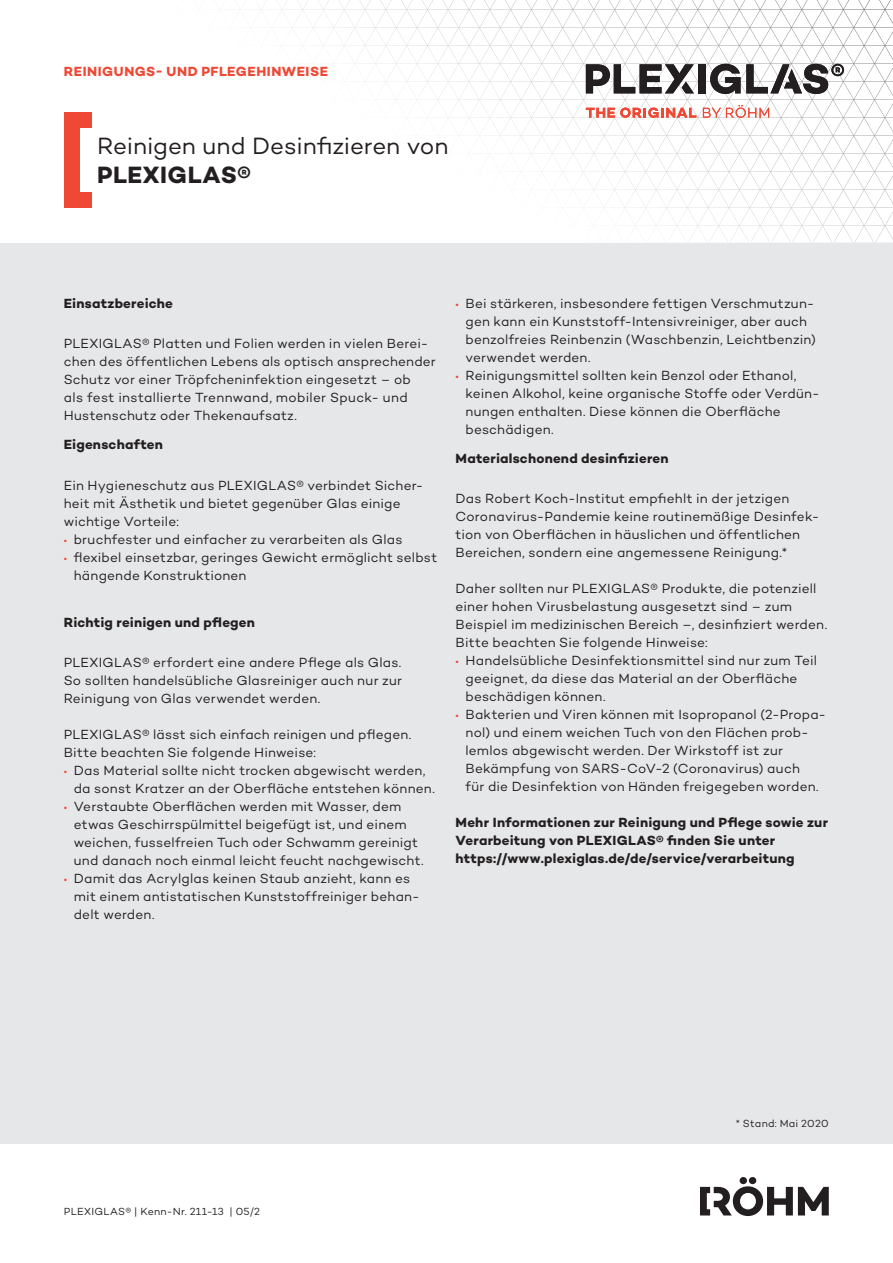
<style>
.page{position:relative;width:893px;height:1263px;background:#fff}
.page>*{position:absolute;margin:0;border:0;box-sizing:border-box;transform-origin:0 0}
.t1{font:24px "Campton";letter-spacing:-.005em;color:#231f20}
.t2{font:700 24px "Campton";letter-spacing:.025em;color:#231f20}
.t3{font:13.5px/18px "Campton";letter-spacing:.015em;color:#231f20}
.t4{font:700 13.5px/18px "Campton";letter-spacing:.015em;color:#231f20}
.t5{font:700 13.5px "Campton";letter-spacing:.04em;color:#ef4835}
.t6{font:10.5px "Campton";letter-spacing:.03em;color:#231f20}
.s1{font-size:10.5px;color:#ef4835}
</style>
<div class="page">
<svg style="left:64px;top:0;width:829px;height:243px"></svg>
<div style="left:0;top:244px;width:893px;height:900px;background:#e6e7e9"></div>
<div style="left:749px;top:1177px;width:7px;height:7px;background:#231f20;border-radius:50%"></div>
<div style="left:740px;top:1177px;width:7px;height:7px;background:#231f20;border-radius:50%"></div>
<svg style="left:700px;top:1186px;width:129px;height:30px"></svg>
<p class="t5" style="left:64px;top:62px;width:266px">REINIGUNGS- UND PFLEGEHINWEISE</p>
<h1 class="t1" style="left:97px;top:131px;width:353px">Reinigen und Desinfizieren von</h1>
<h1 class="t2" style="left:97px;top:159px;width:155px">PLEXIGLAS®</h1>
<p class="t4" style="left:64px;top:294px;width:111px">Einsatzbereiche</p>
<p class="t3" style="left:64px;top:334px;width:373px">PLEXIGLAS® Platten und Folien werden in vielen Berei&shy;chen des öffentlichen Lebens als optisch ansprechender Schutz vor einer Tröpfcheninfektion eingesetzt – ob<br>als fest installierte Trennwand, mobiler Spuck- und Hustenschutz oder Thekenaufsatz.</p>
<p class="t4" style="left:64px;top:435px;width:101px">Eigenschaften</p>
<p class="t3" style="left:64px;top:476px;width:361px">Ein Hygieneschutz aus PLEXIGLAS® verbindet Sicher&shy;heit mit Ästhetik und bietet gegenüber Glas einige wichtige Vorteile:</p>
<p class="t3" style="left:64px;top:530px;width:340px"><span class="s1">•</span> bruchfester und einfacher zu verarbeiten als Glas</p>
<p class="t3" style="left:74px;top:548px;width:365px;text-indent:-10px"><span class="s1">•</span> flexibel einsetzbar, geringes Gewicht ermöglicht selbst hängende Konstruktionen</p>
<p class="t4" style="left:64px;top:613px;width:193px">Richtig reinigen und pflegen</p>
<p class="t3" style="left:64px;top:653px;width:340px;text-align:justify">PLEXIGLAS® erfordert eine andere Pflege als Glas.<br>So sollten handelsübliche Glasreiniger auch nur zur Reinigung von Glas verwendet werden.</p>
<p class="t3" style="left:64px;top:725px;width:349px">PLEXIGLAS® lässt sich einfach reinigen und pflegen.<br>Bitte beachten Sie folgende Hinweise:</p>
<p class="t3" style="left:74px;top:761px;width:363px;text-indent:-10px"><span class="s1">•</span> Das Material sollte nicht trocken abgewischt werden, da sonst Kratzer an der Oberfläche entstehen können.</p>
<p class="t3" style="left:74px;top:797px;width:351px;text-indent:-10px"><span class="s1">•</span> Verstaubte Oberflächen werden mit Wasser, dem etwas Geschirrspülmittel beigefügt ist, und einem weichen, fusselfreien Tuch oder Schwamm gereinigt und danach noch einmal leicht feucht nachgewischt.</p>
<p class="t3" style="left:74px;top:869px;width:347px;text-indent:-10px"><span class="s1">•</span> Damit das Acrylglas keinen Staub anzieht, kann es mit einem antistatischen Kunststoffreiniger behan&shy;delt werden.</p>
<p class="t3" style="left:465px;top:294px;width:352px;text-indent:-10px"><span class="s1">•</span> Bei stärkeren, insbesondere fettigen Verschmutzun&shy;gen kann ein Kunststoff-Intensivreiniger, aber auch benzolfreies Reinbenzin (Waschbenzin, Leichtbenzin) verwendet werden.</p>
<p class="t3" style="left:465px;top:366px;width:356px;text-indent:-10px"><span class="s1">•</span> Reinigungsmittel sollten kein Benzol oder Ethanol, keinen Alkohol, keine organische Stoffe oder Verdün&shy;nungen enthalten. Diese können die Oberfläche beschädigen.</p>
<p class="t4" style="left:455px;top:449px;width:215px">Materialschonend desinfizieren</p>
<p class="t3" style="left:455px;top:489px;width:365px">Das Robert Koch-Institut empfiehlt in der jetzigen Coronavirus-Pandemie keine routinemäßige Desinfek&shy;tion von Oberflächen in häuslichen und öffentlichen Bereichen, sondern eine angemessene Reinigung.*</p>
<p class="t3" style="left:455px;top:579px;width:373px">Daher sollten nur PLEXIGLAS® Produkte, die potenziell einer hohen Virusbelastung ausgesetzt sind – zum Beispiel im medizinischen Bereich –, desinfiziert werden.<br>Bitte beachten Sie folgende Hinweise:</p>
<p class="t3" style="left:465px;top:651px;width:353px;text-indent:-10px"><span class="s1">•</span> Handelsübliche Desinfektionsmittel sind nur zum Teil geeignet, da diese das Material an der Oberfläche beschädigen können.</p>
<p class="t3" style="left:465px;top:705px;width:362px;text-indent:-10px"><span class="s1">•</span> Bakterien und Viren können mit Isopropanol (2-Propa&shy;nol) und einem weichen Tuch von den Flächen prob&shy;lemlos abgewischt werden. Der Wirkstoff ist zur Bekämpfung von SARS-CoV-2 (Coronavirus) auch<br>für die Desinfektion von Händen freigegeben worden.</p>
<p class="t4" style="left:455px;top:813px;width:374px">Mehr Informationen zur Reinigung und Pflege sowie zur<br>Verarbeitung von PLEXIGLAS® finden Sie unter https://www.plexiglas.de/de/service/verarbeitung</p>
<p class="t6" style="left:64px;top:1205px;width:198px">PLEXIGLAS® | Kenn-Nr. 211-13 | 05/2</p>
<p class="t6" style="left:736px;top:1116px;width:94px">* Stand: Mai 2020</p>
</div>
